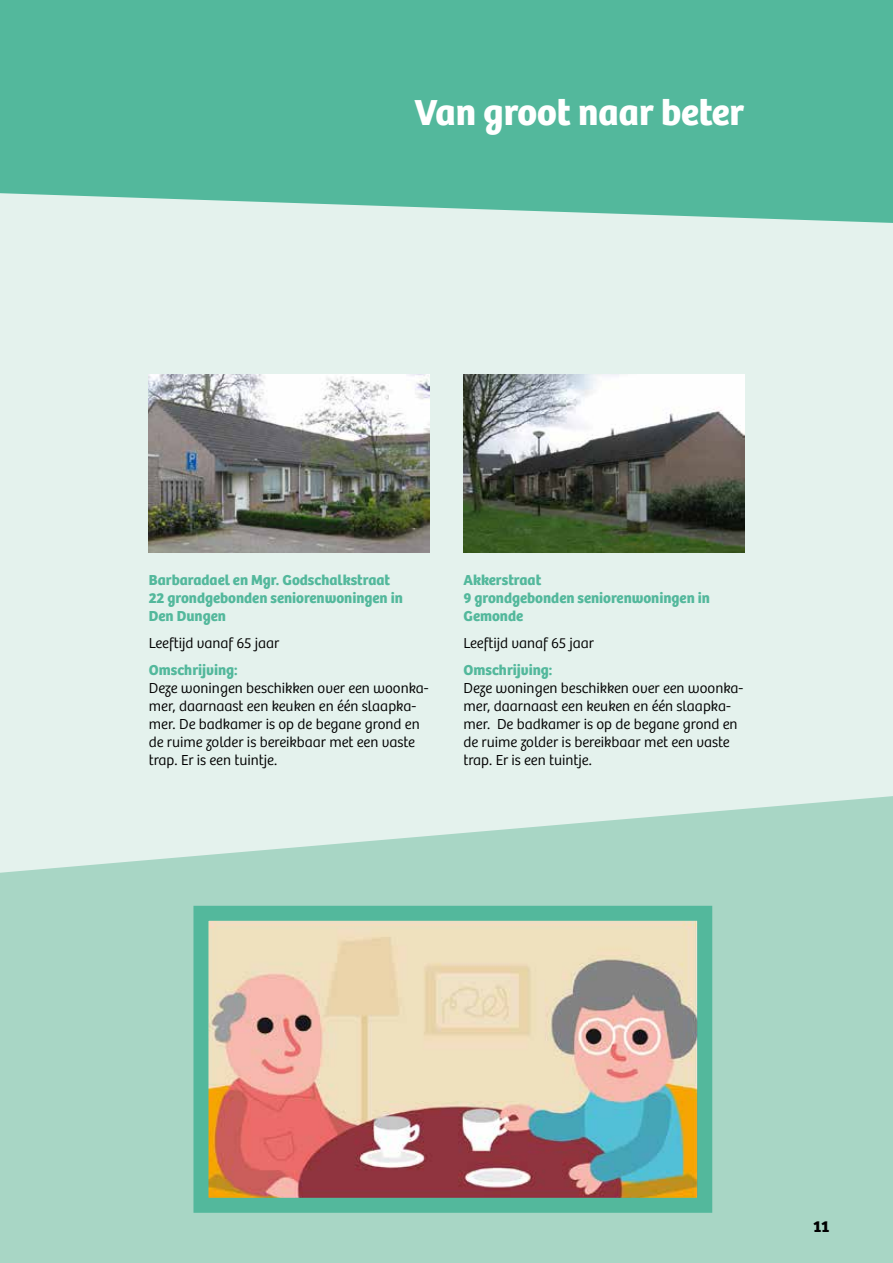
<style>
.page{position:relative;width:893px;height:1263px;background:#e4f2ed}
.page>*{position:absolute;margin:0;border:0;box-sizing:border-box;transform-origin:0 0}
.t1{font:700 37.5px "Bree";color:#fff}
.t2{font:700 16.5px "Bree";color:#000}
.t3{font:300 15px/18px "Bree";color:#000}
.t4{font:700 15px/18px "Bree";color:#53b89c}
</style>
<div class="page">
<svg style="left:0;top:796px;width:893px;height:467px;background:#afd9ca"></svg>
<img style="left:463px;top:374px;width:281px;height:179px">
<img style="left:149px;top:374px;width:280px;height:179px">
<div style="left:0;top:0;width:893px;height:223px;background:#53b89c"></div>
<img style="left:209px;top:922px;width:487px;height:275px">
<div style="left:193px;top:906px;width:519px;height:307px;border:15px solid #53b89c"></div>
<h1 class="t1" style="left:414px;top:90px;width:331px">Van groot naar beter</h1>
<p class="t4" style="left:149px;top:571px;width:256px">Barbaradael en Mgr. Godschalkstraat<br>22 grondgebonden seniorenwoningen in<br>Den Dungen</p>
<p class="t3" style="left:149px;top:634px;width:132px">Leeftijd vanaf 65 jaar</p>
<p class="t4" style="left:149px;top:661px;width:90px">Omschrijving:</p>
<p class="t3" style="left:149px;top:679px;width:281px">Deze woningen beschikken over een woonka&shy;mer, daarnaast een keuken en één slaapka&shy;mer. De badkamer is op de begane grond en de ruime zolder is bereikbaar met een vaste trap. Er is een tuintje.</p>
<p class="t4" style="left:463px;top:571px;width:248px">Akkerstraat<br>9 grondgebonden seniorenwoningen in<br>Gemonde</p>
<p class="t3" style="left:463px;top:634px;width:132px">Leeftijd vanaf 65 jaar</p>
<p class="t4" style="left:463px;top:661px;width:90px">Omschrijving:</p>
<p class="t3" style="left:463px;top:679px;width:281px">Deze woningen beschikken over een woonka&shy;mer, daarnaast een keuken en één slaapka&shy;mer. De badkamer is op de begane grond en de ruime zolder is bereikbaar met een vaste trap. Er is een tuintje.</p>
<p class="t2" style="left:813px;top:1217px;width:18px">11</p>
</div>
